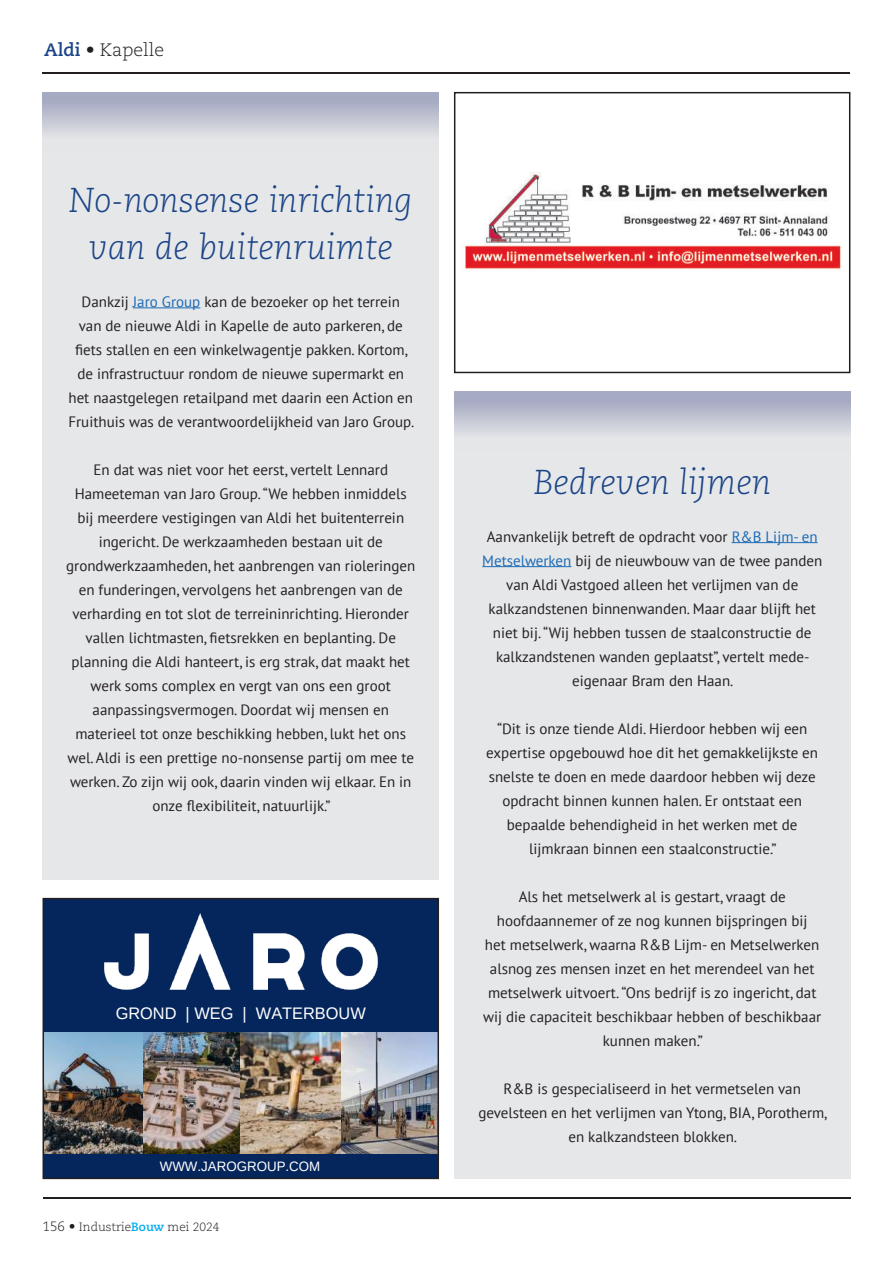
<style>
.page{position:relative;width:893px;height:1263px;background:#fff}
.page>*{position:absolute;margin:0;border:0;box-sizing:border-box;transform-origin:0 0}
.t1{font:italic 300 34.5px/46.5px "Caecilia LT Pro 46";color:#1a4487;text-align:center}
.t2{font:300 18px "Caecilia LT Pro 45";color:#231f20}
.t3{font:16.65px "Arimo";color:#fff}
.t4{font:15px/24px "PT Sans";color:#231f20;text-align:center}
.t5{font:13.65px "Arimo";color:#fff}
.t6{font:300 12px "Caecilia LT Pro 45";color:#231f20}
.s1{font-family:"Caecilia LT Pro 75";font-weight:700;color:#1a4487}
.s2{color:#1b6ab5}
.s3{font-size:13.5px}
.s4{font-family:"Caecilia LT Pro 75";font-weight:700;color:#00aeef}
</style>
<div class="page">
<hr style="left:43px;top:73px;width:807px;height:1px;background:#231f20">
<hr style="left:43px;top:1198px;width:808px;height:1px;background:#231f20">
<div style="left:43px;top:899px;width:395px;height:279px;background:#05265d"></div>
<img style="left:143px;top:1033px;width:98px;height:121px">
<img style="left:241px;top:1033px;width:100px;height:121px">
<img style="left:104px;top:913px;width:273px;height:76px">
<img style="left:46px;top:1033px;width:97px;height:121px">
<img style="left:341px;top:1033px;width:95px;height:121px">
<div style="left:43px;top:898px;width:396px;height:281px;border:2px solid #231f20"></div>
<div style="left:43px;top:92px;width:396px;height:787px;background:#e6e7e9"></div>
<div style="left:43px;top:92px;width:396px;height:60px;background:linear-gradient(to bottom,#9ea3bd,#efefee)"></div>
<hr style="left:133px;top:307px;width:67px;height:1px;background:#1b6ab5">
<img style="left:463px;top:172px;width:378px;height:99px">
<div style="left:454px;top:92px;width:396px;height:281px;border:2px solid #231f20"></div>
<div style="left:454px;top:392px;width:396px;height:787px;background:#e6e7e9"></div>
<div style="left:454px;top:392px;width:396px;height:60px;background:linear-gradient(to bottom,#9fa3bd,#eff0ee)"></div>
<hr style="left:732px;top:542px;width:85px;height:1px;background:#1b6ab5">
<hr style="left:482px;top:566px;width:89px;height:1px;background:#1b6ab5">
<p class="t2" style="left:44px;top:39px;width:121px"><span class="s1">Aldi</span> • Kapelle</p>
<h1 class="t1" style="left:69px;top:177px;width:345px">No-nonsense inrichting van de buitenruimte</h1>
<p class="t4" style="left:68px;top:289px;width:347px">Dankzij <span class="s2">Jaro Group</span> kan de bezoeker op het terrein<br>van de nieuwe Aldi in Kapelle de auto parkeren, de fiets stallen en een winkelwagentje pakken. Kortom, de infrastructuur rondom de nieuwe supermarkt en het naastgelegen retailpand met daarin een Action en Fruithuis was de verantwoordelijkheid van Jaro Group.</p>
<p class="t4" style="left:66px;top:457px;width:351px">En dat was niet voor het eerst, vertelt Lennard Hameeteman van Jaro Group. “We hebben inmiddels bij meerdere vestigingen van Aldi het buitenterrein ingericht. De werkzaamheden bestaan uit de grondwerkzaamheden, het aanbrengen van rioleringen en funderingen, vervolgens het aanbrengen van de verharding en tot slot de terreininrichting. Hieronder vallen lichtmasten, fietsrekken en beplanting. De planning die Aldi hanteert, is erg strak, dat maakt het werk soms complex en vergt van ons een groot aanpassingsvermogen. Doordat wij mensen en materieel tot onze beschikking hebben, lukt het ons wel. Aldi is een prettige no-nonsense partij om mee te werken. Zo zijn wij ook, daarin vinden wij elkaar. En in onze flexibiliteit, natuurlijk.”</p>
<p class="t3" style="left:116px;top:1003px;width:252px">GROND | WEG | WATERBOUW</p>
<p class="t5" style="left:160px;top:1157px;width:162px">WWW.JAROGROUP.COM</p>
<p class="t6" style="left:43px;top:1219px;width:178px"><span class="s3">156 •</span> Industrie<span class="s4">Bouw</span> mei 2024</p>
<h1 class="t1" style="left:533px;top:458px;width:239px">Bedreven lijmen</h1>
<p class="t4" style="left:482px;top:524px;width:342px">Aanvankelijk betreft de opdracht voor <span class="s2">R&amp;B Lijm- en Metselwerken</span> bij de nieuwbouw van de twee panden van Aldi Vastgoed alleen het verlijmen van de kalkzandstenen binnenwanden. Maar daar blijft het niet bij. “Wij hebben tussen de staalconstructie de kalkzandstenen wanden geplaatst”, vertelt mede&shy;eigenaar Bram den Haan.</p>
<p class="t4" style="left:486px;top:716px;width:333px">“Dit is onze tiende Aldi. Hierdoor hebben wij een expertise opgebouwd hoe dit het gemakkelijkste en snelste te doen en mede daardoor hebben wij deze opdracht binnen kunnen halen. Er ontstaat een bepaalde behendigheid in het werken met de lijmkraan binnen een staalconstructie.”</p>
<p class="t4" style="left:483px;top:884px;width:340px">Als het metselwerk al is gestart, vraagt de hoofdaannemer of ze nog kunnen bijspringen bij<br>het metselwerk, waarna R&amp;B Lijm- en Metselwerken alsnog zes mensen inzet en het merendeel van het metselwerk uitvoert. “Ons bedrijf is zo ingericht, dat wij die capaciteit beschikbaar hebben of beschikbaar kunnen maken.”</p>
<p class="t4" style="left:478px;top:1076px;width:350px">R&amp;B is gespecialiseerd in het vermetselen van gevelsteen en het verlijmen van Ytong, BIA, Porotherm, en kalkzandsteen blokken.</p>
</div>
